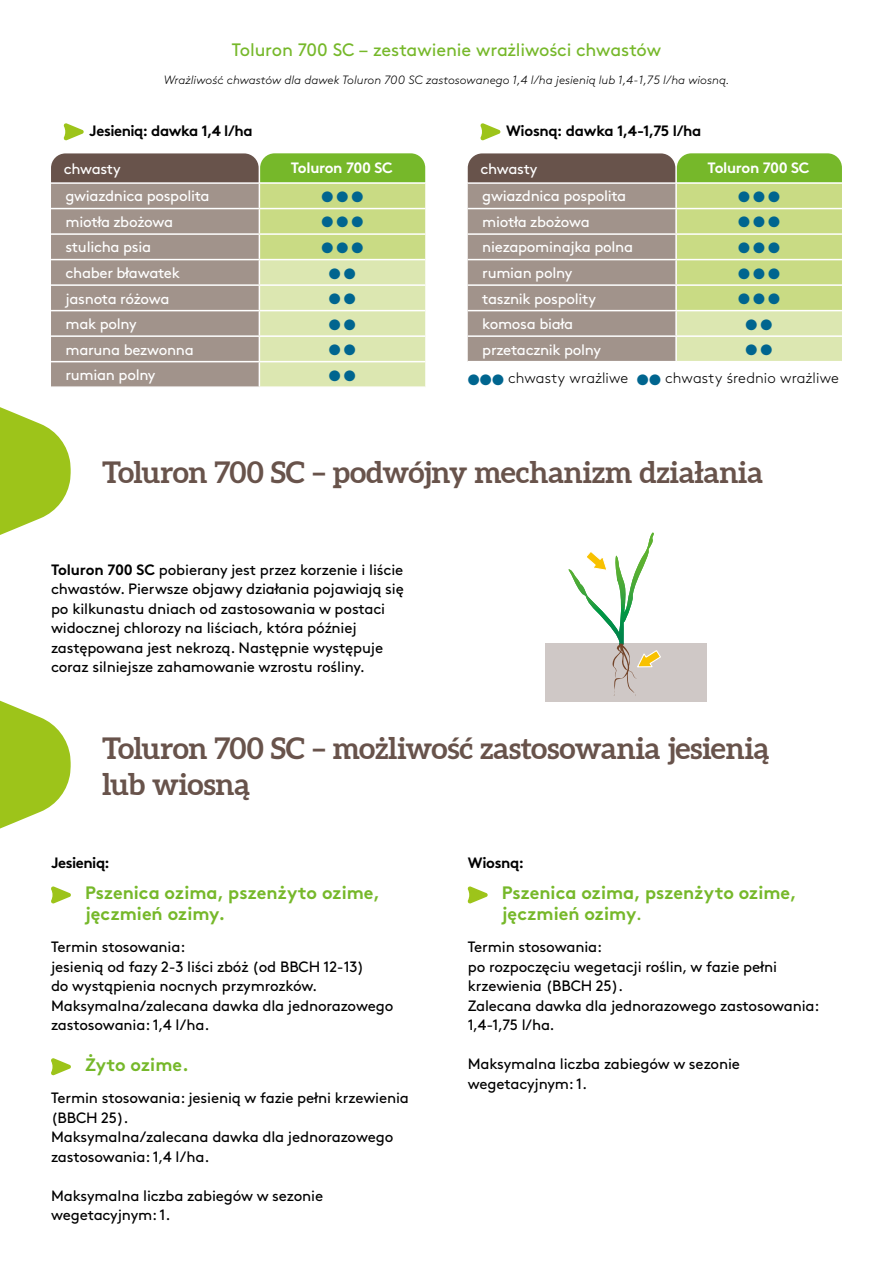
<style>
.page{position:relative;width:893px;height:1263px;background:#fff}
.page>*{position:absolute;margin:0;border:0;box-sizing:border-box;transform-origin:0 0}
.t1{font:700 30px/36px "Aleo";letter-spacing:-.005em;color:#68534b}
.t2{font:700 18px/21px "Brown Pro";color:#76b82a}
.t3{font:18px "Brown Pro";letter-spacing:-.01em;color:#76b82a}
.t4{font:15px/19.5px "Brown Pro";letter-spacing:-.01em;color:#000}
.t5{font:15px "Brown Pro";letter-spacing:-.02em;color:#fff}
.t6{font:700 15px "Brown Pro";letter-spacing:-.025em;color:#000}
.t7{font:300 15px "Brown Pro";letter-spacing:.005em;color:#000}
.t8{font:700 15px "Brown Pro";letter-spacing:-.02em;color:#fff}
.t9{font:500 15px "ITC Zapf Dingbats";color:#00658f}
.t10{font:italic 300 12px "Brown Pro";color:#000}
.s1{color:#00658f}
.s2{font-weight:700}
.s3{font-size:15px}
</style>
<div class="page">
<div style="left:545px;top:643px;width:161px;height:59px;background:#cfc8c6"></div>
<svg style="left:569px;top:533px;width:92px;height:163px"></svg>
<svg style="left:51px;top:886px;width:20px;height:18px"></svg>
<svg style="left:51px;top:1058px;width:20px;height:17px"></svg>
<svg style="left:468px;top:886px;width:20px;height:18px"></svg>
<svg style="left:64px;top:123px;width:20px;height:18px"></svg>
<svg style="left:480px;top:123px;width:21px;height:18px"></svg>
<svg style="left:0;top:407px;width:71px;height:128px"></svg>
<svg style="left:0;top:700px;width:71px;height:129px"></svg>
<svg style="left:51px;top:153px;width:374px;height:234px;background:#b3b390"></svg>
<svg style="left:468px;top:153px;width:374px;height:208px;background:#afb189"></svg>
<p class="t3" style="left:232px;top:36px;width:431px">Toluron 700 SC – zestawienie wrażliwości chwastów</p>
<p class="t10" style="left:164px;top:71px;width:567px">Wrażliwość chwastów dla dawek Toluron 700 SC zastosowanego 1,4 l/ha jesienią lub 1,4-1,75 l/ha wiosną.</p>
<p class="t6" style="left:89px;top:119px;width:165px">Jesienią: dawka 1,4 l/ha</p>
<p class="t5" style="left:64px;top:157px;width:59px">chwasty</p>
<p class="t8" style="left:291px;top:156px;width:104px">Toluron 700 SC</p>
<p class="t5" style="left:66px;top:185px;width:146px">gwiazdnica pospolita</p>
<p class="t9" style="left:321px;top:190px;width:43px">●●●</p>
<p class="t5" style="left:66px;top:210px;width:109px">miotła zbożowa</p>
<p class="t9" style="left:321px;top:215px;width:43px">●●●</p>
<p class="t5" style="left:66px;top:236px;width:87px">stulicha psia</p>
<p class="t9" style="left:321px;top:241px;width:43px">●●●</p>
<p class="t5" style="left:66px;top:261px;width:116px">chaber bławatek</p>
<p class="t5" style="left:66px;top:287px;width:105px">jasnota różowa</p>
<p class="t5" style="left:66px;top:312px;width:73px">mak polny</p>
<p class="t5" style="left:66px;top:338px;width:130px">maruna bezwonna</p>
<p class="t5" style="left:66px;top:363px;width:92px">rumian polny</p>
<p class="t6" style="left:506px;top:119px;width:197px">Wiosną: dawka 1,4-1,75 l/ha</p>
<p class="t5" style="left:480px;top:157px;width:59px">chwasty</p>
<p class="t8" style="left:708px;top:156px;width:104px">Toluron 700 SC</p>
<p class="t5" style="left:482px;top:185px;width:146px">gwiazdnica pospolita</p>
<p class="t9" style="left:738px;top:190px;width:43px">●●●</p>
<p class="t5" style="left:482px;top:210px;width:109px">miotła zbożowa</p>
<p class="t9" style="left:738px;top:215px;width:43px">●●●</p>
<p class="t5" style="left:482px;top:236px;width:152px">niezapominajka polna</p>
<p class="t9" style="left:738px;top:241px;width:43px">●●●</p>
<p class="t5" style="left:482px;top:261px;width:92px">rumian polny</p>
<p class="t9" style="left:738px;top:266px;width:43px">●●●</p>
<p class="t5" style="left:482px;top:287px;width:115px">tasznik pospolity</p>
<p class="t9" style="left:738px;top:292px;width:43px">●●●</p>
<p class="t5" style="left:482px;top:312px;width:93px">komosa biała</p>
<p class="t5" style="left:482px;top:338px;width:120px">przetacznik polny</p>
<p class="t7" style="left:468px;top:367px;width:373px"><span class="s1">●●●</span> chwasty wrażliwe <span class="s1">●●</span> chwasty średnio wrażliwe</p>
<h1 class="t1" style="left:102px;top:455px;width:662px">Toluron 700 SC – podwójny mechanizm działania</h1>
<p class="t4" style="left:51px;top:558px;width:354px"><span class="s2">Toluron 700 SC</span> pobierany jest przez korzenie i liście chwastów. Pierwsze objawy działania pojawiają się po kilkunastu dniach od zastosowania w postaci widocznej chlorozy na liściach, która później zastępowana jest nekrozą. Następnie występuje coraz silniejsze zahamowanie wzrostu rośliny.</p>
<h1 class="t1" style="left:102px;top:731px;width:669px">Toluron 700 SC – możliwość zastosowania jesienią lub wiosną</h1>
<p class="t6" style="left:51px;top:851px;width:60px">Jesienią:</p>
<p class="t2" style="left:85px;top:880px;width:297px">Pszenica ozima, pszenżyto ozime, jęczmień ozimy.</p>
<p class="t4" style="left:51px;top:936px;width:344px">Termin stosowania:<br>jesienią od fazy 2-3 liści zbóż (od BBCH 12-13)<br>do wystąpienia nocnych przymrozków.<br>Maksymalna/zalecana dawka dla jednorazowego zastosowania: 1,4 l/ha.</p>
<p class="t2" style="left:85px;top:1052px;width:105px">Żyto ozime.</p>
<p class="t4" style="left:51px;top:1087px;width:359px">Termin stosowania: jesienią w fazie pełni krzewienia (BBCH 25).<br>Maksymalna/zalecana dawka dla jednorazowego zastosowania: 1,4 l/ha.</p>
<p class="t4" style="left:51px;top:1184px;width:274px">Maksymalna liczba zabiegów w sezonie wegetacyjnym: 1.</p>
<p class="t6" style="left:468px;top:851px;width:58px">Wiosną:</p>
<p class="t2" style="left:502px;top:880px;width:297px">Pszenica ozima, pszenżyto ozime, jęczmień ozimy<span class="s3">.</span></p>
<p class="t4" style="left:468px;top:936px;width:353px">Termin stosowania:<br>po rozpoczęciu wegetacji roślin, w fazie pełni krzewienia (BBCH 25).<br>Zalecana dawka dla jednorazowego zastosowania:<br>1,4-1,75 l/ha.</p>
<p class="t4" style="left:468px;top:1053px;width:274px">Maksymalna liczba zabiegów w sezonie wegetacyjnym: 1.</p>
</div>
